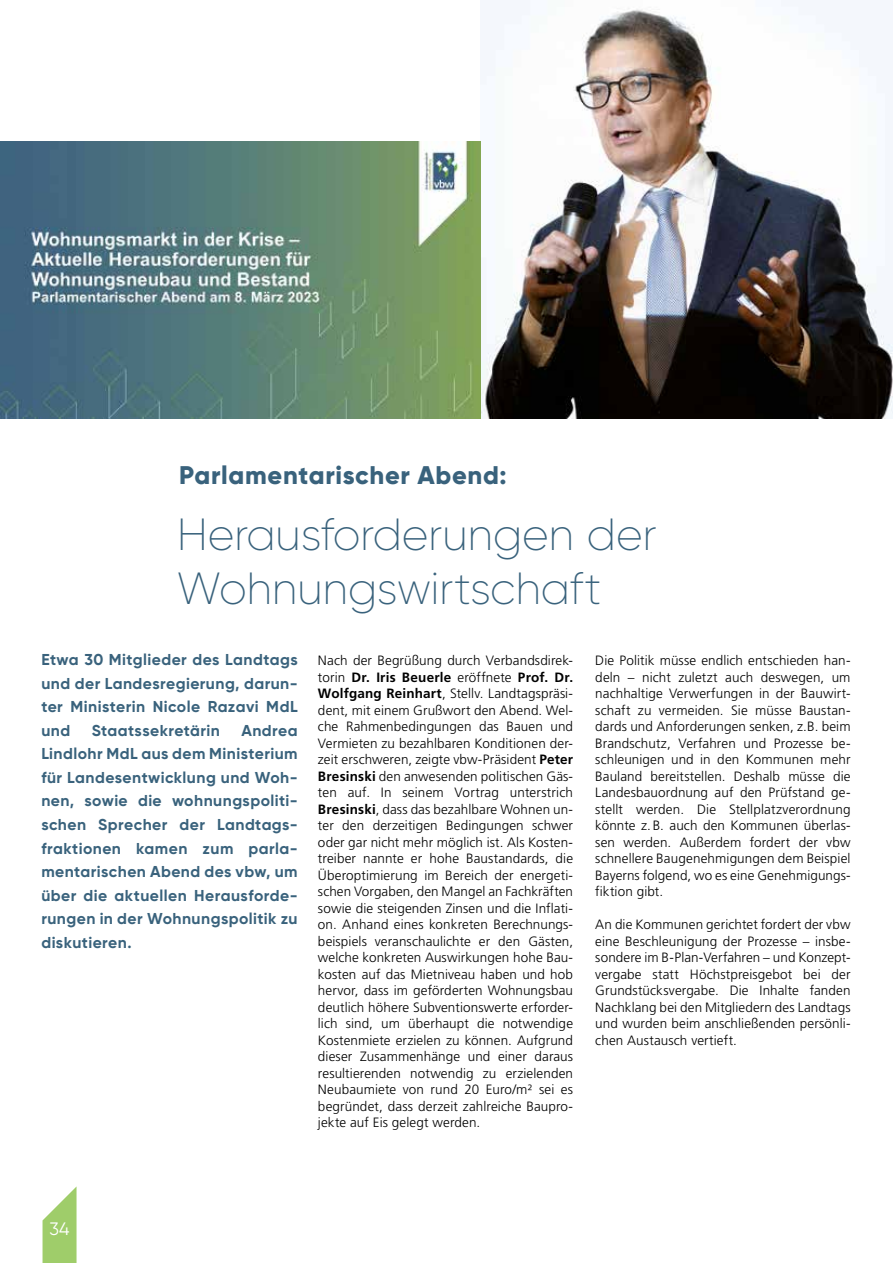
<style>
.page{position:relative;width:893px;height:1263px;background:#fff}
.page>*{position:absolute;margin:0;border:0;box-sizing:border-box;transform-origin:0 0}
.t1{font:200 45px/54px "Gilroy";letter-spacing:-.01em;color:#39627c}
.t2{font:800 25.5px "Gilroy";letter-spacing:.025em;color:#39627c}
.t3{font:18px "Gilroy";color:#fff}
.t4{font:700 15.75px/23.5px "Gilroy";letter-spacing:.03em;color:#39627c;text-align:justify}
.t5{font:300 13.5px/16.5px "Frutiger";letter-spacing:.01em;color:#000;text-align:justify}
.s1{font-weight:700}
</style>
<div class="page">
<img style="left:480px;top:0;width:413px;height:418px">
<img style="left:0;top:142px;width:480px;height:276px">
<svg style="left:43px;top:1186px;width:34px;height:77px"></svg>
<h2 class="t2" style="left:179px;top:459px;width:329px">Parlamentarischer Abend:</h2>
<h1 class="t1" style="left:177px;top:507px;width:482px">Herausforderungen der<br>Wohnungswirtschaft</h1>
<p class="t4" style="left:41px;top:648px;width:258px">Etwa 30 Mitglieder des Landtags und der Landesregierung, darun&shy;ter Ministerin Nicole Razavi MdL und</p>
<p class="t4" style="left:92px;top:718px;width:130px">Staatssekretärin</p>
<p class="t4" style="left:41px;top:718px;width:258px;text-indent:200px">Andrea Lindlohr MdL aus dem Ministerium für Landesentwicklung und Woh&shy;nen, sowie die wohnungspoliti&shy;schen Sprecher der Landtags&shy;fraktionen kamen zum parla&shy;mentarischen Abend des vbw, um über die aktuellen Herausforde&shy;rungen in der Wohnungspolitik zu diskutieren.</p>
<p class="t5" style="left:318px;top:652px;width:257px">Nach der Begrüßung durch Verbandsdirek&shy;torin <span class="s1">Dr. Iris Beuerle</span> eröffnete <span class="s1">Prof. Dr.<br>Wolfgang Reinhart</span>, Stellv. Landtagspräsi&shy;dent, mit einem Grußwort den Abend. Wel&shy;che Rahmenbedingungen das Bauen und Vermieten zu bezahlbaren Konditionen der&shy;zeit erschweren, zeigte vbw-Präsident <span class="s1">Peter Bresinski</span> den anwesenden politischen Gäs&shy;ten auf. In seinem Vortrag unterstrich <span class="s1">Bresinski</span>, dass das bezahlbare Wohnen un&shy;ter den derzeitigen Bedingungen schwer oder gar nicht mehr möglich ist. Als Kosten&shy;treiber nannte er hohe Baustandards, die Überoptimierung im Bereich der energeti&shy;schen Vorgaben, den Mangel an Fachkräften sowie die steigenden Zinsen und die Inflati&shy;on. Anhand eines konkreten Berechnungs&shy;beispiels veranschaulichte er den Gästen, welche konkreten Auswirkungen hohe Bau&shy;kosten auf das Mietniveau haben und hob hervor, dass im geförderten Wohnungsbau deutlich höhere Subventionswerte erforder&shy;lich sind, um überhaupt die notwendige Kostenmiete erzielen zu können. Aufgrund dieser Zusammenhänge und einer daraus resultierenden notwendig zu erzielenden Neubaumiete von rund 20 Euro/m² sei es begründet, dass derzeit zahlreiche Baupro&shy;jekte auf Eis gelegt werden.</p>
<p class="t5" style="left:595px;top:652px;width:257px">Die Politik müsse endlich entschieden han&shy;deln – nicht zuletzt auch deswegen, um nachhaltige Verwerfungen in der Bauwirt&shy;schaft zu vermeiden. Sie müsse Baustan&shy;dards und Anforderungen senken, z.B. beim Brandschutz, Verfahren und Prozesse be&shy;schleunigen und in den Kommunen mehr Bauland bereitstellen. Deshalb müsse die Landesbauordnung auf den Prüfstand ge&shy;stellt werden. Die Stellplatzverordnung könnte z.B. auch den Kommunen überlas&shy;sen werden. Außerdem fordert der vbw schnellere Baugenehmigungen dem Beispiel Bayerns folgend, wo es eine Genehmigungs&shy;fiktion gibt.</p>
<p class="t5" style="left:595px;top:916px;width:257px">An die Kommunen gerichtet fordert der vbw eine Beschleunigung der Prozesse – insbe&shy;sondere im B-Plan-Verfahren – und Konzept&shy;vergabe statt Höchstpreisgebot bei der Grundstücksvergabe. Die Inhalte fanden Nachklang bei den Mitgliedern des Landtags und wurden beim anschließenden persönli&shy;chen Austausch vertieft.</p>
<h3 class="t3" style="left:49px;top:1217px;width:22px">34</h3>
</div>
